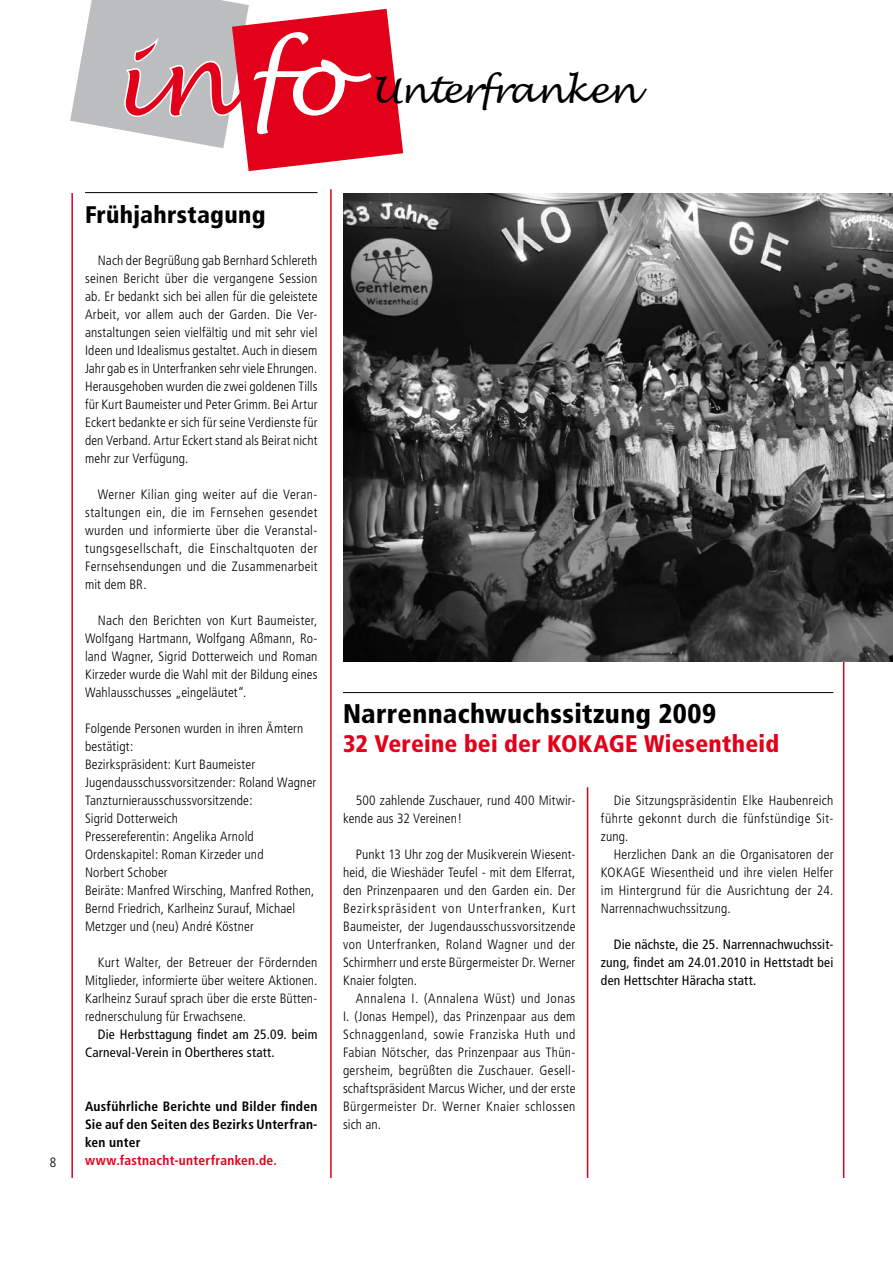
<style>
.page{position:relative;width:893px;height:1263px;background:#fff}
.page>*{position:absolute;margin:0;border:0;box-sizing:border-box;transform-origin:0 0}
.t1{font:italic 36px "Lucida Handwriting";letter-spacing:-.02em;color:#000}
.t2{font:900 condensed 27px "Frutiger";letter-spacing:.015em;color:#000}
.t3{font:900 condensed 24px "Frutiger";letter-spacing:.01em;color:#e2001a}
.t4{font:900 condensed 24px "Frutiger";letter-spacing:.01em;color:#000}
.t5{font:300 condensed 13.5px/18px "Frutiger";letter-spacing:.01em;color:#000;text-align:justify}
.t6{font:condensed 13.5px/18px "Frutiger";letter-spacing:.015em;color:#000}
.t7{font:700 condensed 13.5px/18px "Frutiger";letter-spacing:.015em;color:#000;text-align:justify}
.t8{font:700 condensed 13.5px "Frutiger";letter-spacing:.02em;color:#e2001a}
</style>
<div class="page">
<svg style="left:70px;top:0;width:333px;height:171px"></svg>
<hr style="left:843px;top:193px;width:1px;height:985px;background:#e2001a">
<hr style="left:587px;top:787px;width:1px;height:391px;background:#e2001a">
<hr style="left:71px;top:193px;width:2px;height:985px;background:#e2001a">
<hr style="left:85px;top:192px;width:232px;height:1px;background:#000">
<img style="left:343px;top:193px;width:550px;height:468px">
<hr style="left:343px;top:692px;width:490px;height:1px;background:#000">
<hr style="left:330px;top:189px;width:2px;height:989px;background:#e2001a">
<h1 class="t1" style="left:372px;top:69px;width:267px">Unterfranken</h1>
<p class="t5" style="left:50px;top:1154px;width:8px">8</p>
<h3 class="t4" style="left:85px;top:200px;width:182px">Frühjahrstagung</h3>
<p class="t5" style="left:85px;top:252px;width:234px;text-indent:13px">Nach der Begrüßung gab Bernhard Schlereth seinen Bericht über die vergangene Session ab. Er bedankt sich bei allen für die geleistete Arbeit, vor allem auch der Garden. Die Ver&shy;anstaltungen seien vielfältig und mit sehr viel Ideen und Idealismus gestaltet. Auch in diesem Jahr gab es in Unterfranken sehr viele Ehrungen.<br>Herausgehoben wurden die zwei goldenen Tills für Kurt Baumeister und Peter Grimm. Bei Artur Eckert bedankte er sich für seine Verdienste für den Verband. Artur Eckert stand als Beirat nicht mehr zur Verfügung.</p>
<p class="t5" style="left:85px;top:486px;width:234px;text-indent:13px">Werner Kilian ging weiter auf die Veran&shy;staltungen ein, die im Fernsehen gesendet wurden und informierte über die Veranstal&shy;tungsgesellschaft, die Einschaltquoten der Fernsehsendungen und die Zusammenarbeit mit dem BR.</p>
<p class="t5" style="left:85px;top:612px;width:234px;text-indent:13px">Nach den Berichten von Kurt Baumeister, Wolfgang Hartmann, Wolfgang Aßmann, Ro&shy;land Wagner, Sigrid Dotterweich und Roman Kirzeder wurde die Wahl mit der Bildung eines Wahlausschusses „eingeläutet“.</p>
<p class="t5" style="left:85px;top:719px;width:233px;text-align:left">Folgende Personen wurden in ihren Ämtern bestätigt:<br>Bezirkspräsident: Kurt Baumeister Jugendausschussvorsitzender: Roland Wagner Tanzturnierausschussvorsitzende:<br>Sigrid Dotterweich<br>Pressereferentin: Angelika Arnold Ordenskapitel: Roman Kirzeder und<br>Norbert Schober<br>Beiräte: Manfred Wirsching, Manfred Rothen, Bernd Friedrich, Karlheinz Surauf, Michael Metzger und (neu) André Köstner</p>
<p class="t5" style="left:85px;top:953px;width:234px;text-indent:13px">Kurt Walter, der Betreuer der Fördernden Mitglieder, informierte über weitere Aktionen.<br>Karlheinz Surauf sprach über die erste Bütten&shy;rednerschulung für Erwachsene.</p>
<p class="t6" style="left:85px;top:1025px;width:234px;text-indent:13px">Die Herbsttagung findet am 25.09. beim<br>Carneval-Verein in Obertheres statt.</p>
<p class="t7" style="left:85px;top:1097px;width:234px">Ausführliche Berichte und Bilder finden Sie auf den Seiten des Bezirks Unterfran&shy;ken unter</p>
<p class="t8" style="left:85px;top:1152px;width:193px">www.fastnacht-unterfranken.de.</p>
<h2 class="t2" style="left:343px;top:697px;width:375px">Narrennachwuchssitzung 2009</h2>
<h3 class="t3" style="left:343px;top:729px;width:438px">32 Vereine bei der KOKAGE Wiesentheid</h3>
<p class="t5" style="left:343px;top:791px;width:234px;text-indent:13px">500 zahlende Zuschauer, rund 400 Mitwir&shy;kende aus 32 Vereinen!</p>
<p class="t5" style="left:343px;top:845px;width:234px;text-indent:13px">Punkt 13 Uhr zog der Musikverein Wiesent&shy;heid, die Wieshäder Teufel - mit dem Elferrat, den Prinzenpaaren und den Garden ein. Der Bezirkspräsident von Unterfranken, Kurt Baumeister, der Jugendausschussvorsitzende von Unterfranken, Roland Wagner und der Schirmherr und erste Bürgermeister Dr. Werner Knaier folgten.</p>
<p class="t5" style="left:343px;top:989px;width:234px;text-indent:13px">Annalena I. (Annalena Wüst) und Jonas I. (Jonas Hempel), das Prinzenpaar aus dem Schnaggenland, sowie Franziska Huth und Fabian Nötscher, das Prinzenpaar aus Thün&shy;gersheim, begrüßten die Zuschauer. Gesell&shy;schaftspräsident Marcus Wicher, und der erste Bürgermeister Dr. Werner Knaier schlossen sich an.</p>
<p class="t5" style="left:601px;top:792px;width:234px;text-indent:13px">Die Sitzungspräsidentin Elke Haubenreich führte gekonnt durch die fünfstündige Sit&shy;zung.</p>
<p class="t5" style="left:601px;top:846px;width:234px;text-indent:13px">Herzlichen Dank an die Organisatoren der KOKAGE Wiesentheid und ihre vielen Helfer im Hintergrund für die Ausrichtung der 24.<br>Narrennachwuchssitzung.</p>
<p class="t6" style="left:601px;top:935px;width:234px;text-align:justify;text-indent:13px">Die nächste, die 25. Narrennachwuchssit&shy;zung, findet am 24.01.2010 in Hettstadt bei den Hettschter Häracha statt.</p>
</div>
